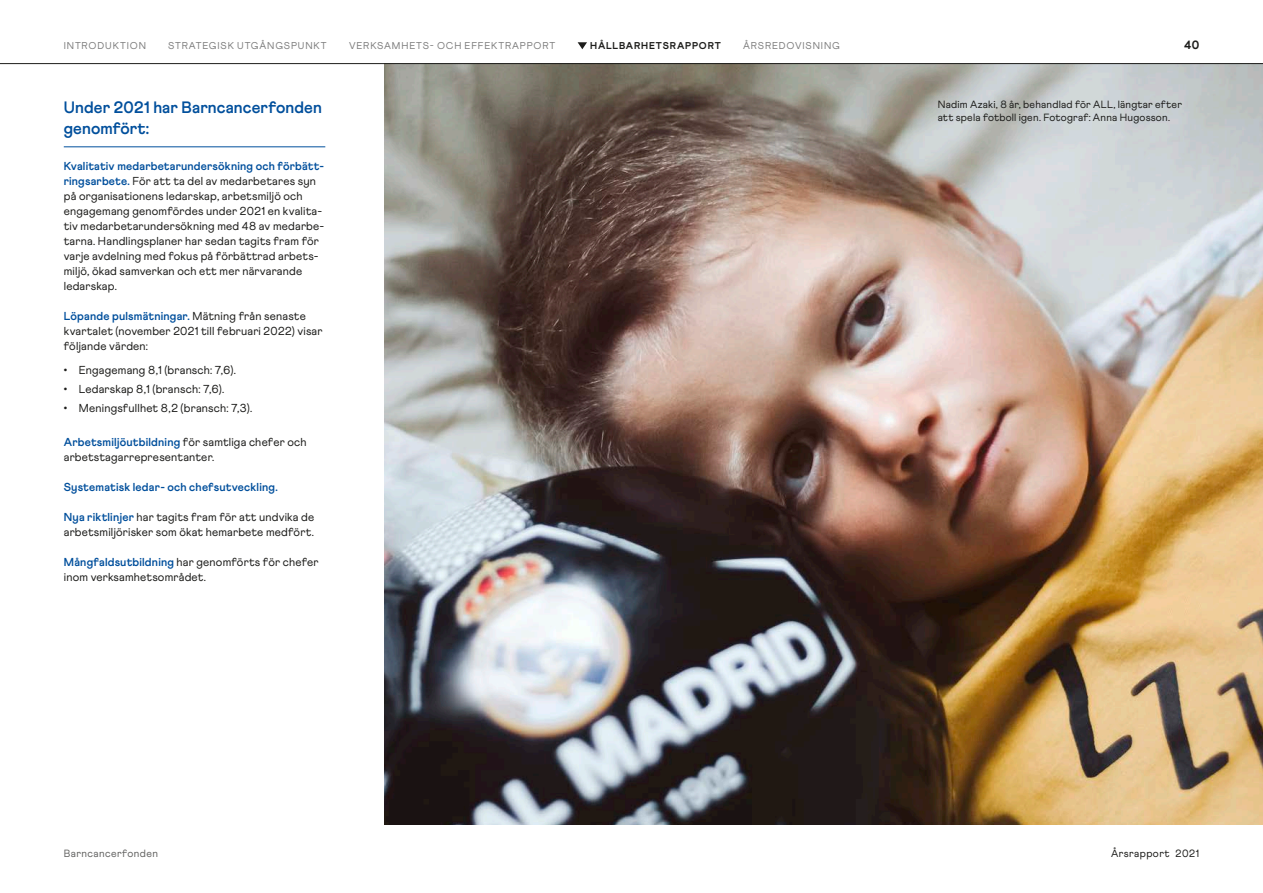
<style>
.page{position:relative;width:1263px;height:893px;background:#fff}
.page>*{position:absolute;margin:0;border:0;box-sizing:border-box;transform-origin:0 0}
._2021_Underrubrik_fa{font:700 16.5px/21px "Athletics";letter-spacing:.005em;color:#004f9c}
.t1{font:800 12px "Athletics";color:#1d1d1b}
.Brödtext{font:11.55px/15px "Athletics";letter-spacing:.015em;color:#1d1d1b}
.Brödtext-2{font:700 11.55px "Athletics";letter-spacing:.015em;color:#004f9c}
.bildtext{font:10.5px/12.9px "Athletics";letter-spacing:.02em;color:#1d1d1b}
.t2{font:10.5px "Athletics";letter-spacing:.04em;color:#646463}
.bildtext-2{font:10.5px "Athletics";letter-spacing:.04em;color:#1d1d1b}
.t3{font:9.9px "Athletics";letter-spacing:.085em;color:#7c7c7c}
.t4{font:800 9.9px "Athletics";letter-spacing:.08em;color:#1d1d1b}
.s1{font-weight:700;color:#004f9c}
</style>
<div class="page">
<img style="left:385px;top:64px;width:878px;height:761px">
<hr style="left:64px;top:147px;width:261px;height:1px;background:#004f9c">
<hr style="left:0;top:63px;width:1263px;height:1px;background:#1d1d1b">
<svg style="left:578px;top:42px;width:9px;height:7px"></svg>
<p class="t3" style="left:64px;top:40px;width:84px">INTRODUKTION</p>
<p class="t3" style="left:168px;top:40px;width:160px">STRATEGISK UTGÅNGSPUNKT</p>
<p class="t3" style="left:349px;top:40px;width:208px">VERKSAMHETS- OCH EFFEKTRAPPORT</p>
<p class="t4" style="left:590px;top:40px;width:132px">HÅLLBARHETSRAPPORT</p>
<p class="t3" style="left:743px;top:40px;width:98px">ÅRSREDOVISNING</p>
<p class="_2021_Underrubrik_fa" style="left:64px;top:97px;width:260px">Under 2021 har Barncancerfonden genomfört:</p>
<p class="Brödtext" style="left:64px;top:159px;width:262px"><span class="s1">Kvalitativ medarbetarundersökning och förbätt&shy;ringsarbete.</span> För att ta del av medarbetares syn på organisationens ledarskap, arbetsmiljö och engagemang genomfördes under 2021 en kvalita&shy;tiv medarbetarundersökning med 48 av medarbe&shy;tarna. Handlingsplaner har sedan tagits fram för varje avdelning med fokus på förbättrad arbets&shy;miljö, ökad samverkan och ett mer närvarande ledarskap.</p>
<p class="Brödtext" style="left:64px;top:309px;width:260px"><span class="s1">Löpande pulsmätningar.</span> Mätning från senaste kvartalet (november 2021 till februari 2022) visar följande värden:</p>
<p class="Brödtext" style="left:64px;top:362px;width:174px">• Engagemang 8,1 (bransch: 7,6).</p>
<p class="Brödtext" style="left:64px;top:381px;width:162px">• Ledarskap 8,1 (bransch: 7,6).</p>
<p class="Brödtext" style="left:64px;top:401px;width:190px">• Meningsfullhet 8,2 (bransch: 7,3).</p>
<p class="Brödtext" style="left:64px;top:435px;width:244px"><span class="s1">Arbetsmiljöutbildning</span> för samtliga chefer och arbetstagarrepresentanter.</p>
<p class="Brödtext-2" style="left:64px;top:481px;width:216px">Systematisk ledar- och chefsutveckling.</p>
<p class="Brödtext" style="left:64px;top:510px;width:252px"><span class="s1">Nya riktlinjer</span> har tagits fram för att undvika de arbetsmiljörisker som ökat hemarbete medfört.</p>
<p class="Brödtext" style="left:64px;top:555px;width:256px"><span class="s1">Mångfaldsutbildning</span> har genomförts för chefer inom verksamhetsområdet.</p>
<p class="t1" style="left:1184px;top:38px;width:17px">40</p>
<p class="bildtext" style="left:938px;top:98px;width:246px">Nadim Azaki, 8 år, behandlad för ALL, längtar efter att spela fotboll igen. Fotograf: Anna Hugosson.</p>
<p class="t2" style="left:64px;top:847px;width:96px">Barncancerfonden</p>
<p class="bildtext-2" style="left:1111px;top:847px;width:90px">Årsrapport 2021</p>
</div>
